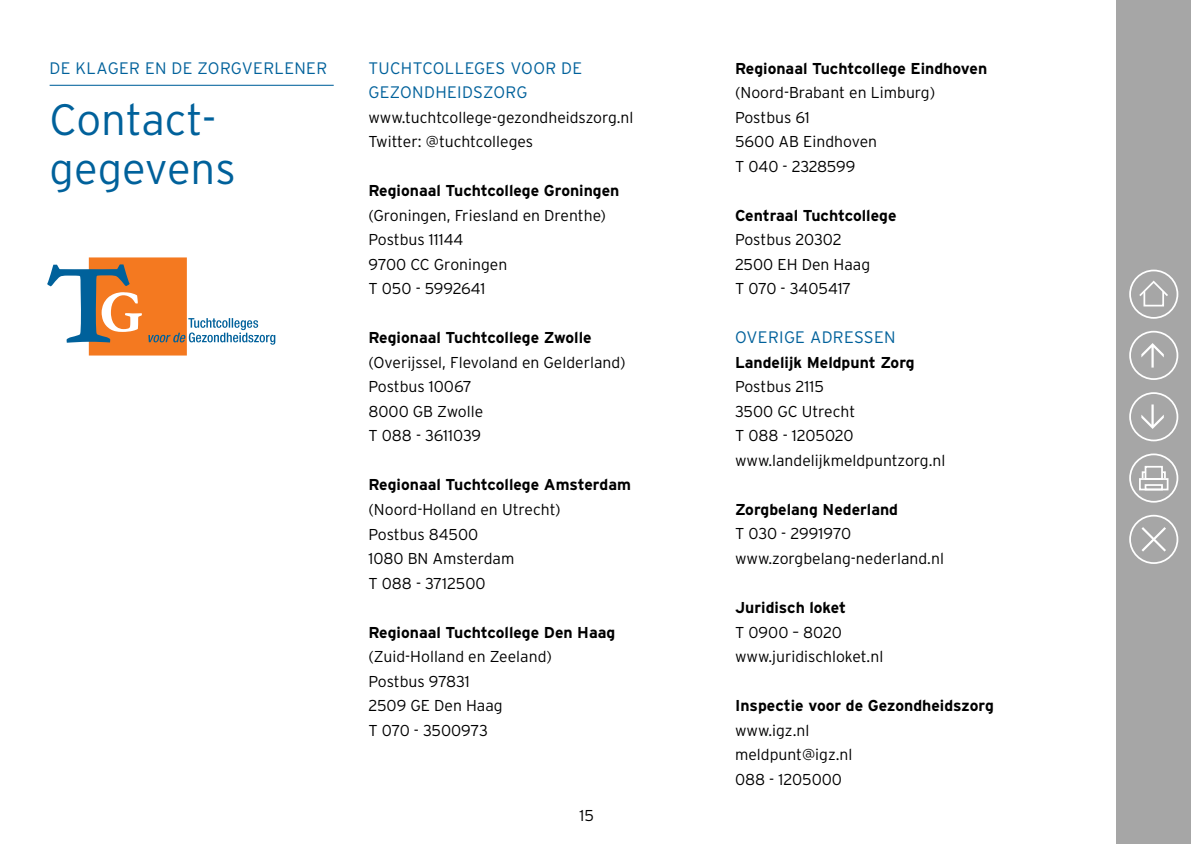
<style>
.page{position:relative;width:1191px;height:844px;background:#fff}
.page>*{position:absolute;margin:0;border:0;box-sizing:border-box;transform-origin:0 0}
.t1{font:300 43.75px/49px "Interstate";color:#00619b}
.t2{font:300 16.62px/24.5px "Interstate";letter-spacing:.02em;color:#00619b}
.t3{font:300 15.75px/24.5px "Interstate";color:#000}
.t4{font:700 15.75px "Interstate";color:#000}
</style>
<div class="page">
<hr style="left:50px;top:85px;width:284px;height:1px;background:#00619b">
<svg style="left:47px;top:257px;width:228px;height:98px"></svg>
<div style="left:1116px;top:0;width:75px;height:843px;background:#a6a6a6"></div>
<div style="left:1129px;top:392px;width:49px;height:49px;border:2px solid #fff;border-radius:50%"></div>
<svg style="left:1141px;top:404px;width:22px;height:25px"></svg>
<div style="left:1129px;top:331px;width:49px;height:49px;border:2px solid #fff;border-radius:50%"></div>
<svg style="left:1141px;top:343px;width:22px;height:24px"></svg>
<div style="left:1129px;top:514px;width:49px;height:50px;border:2px solid #fff;border-radius:50%"></div>
<svg style="left:1141px;top:527px;width:25px;height:24px"></svg>
<div style="left:1129px;top:453px;width:49px;height:49px;border:2px solid #fff;border-radius:50%"></div>
<div style="left:1139px;top:478px;width:29px;height:12px;border:2px solid #fff"></div>
<div style="left:1144px;top:484px;width:18px;height:6px;border:2px solid #fff"></div>
<div style="left:1144px;top:466px;width:18px;height:13px;border:2px solid #fff"></div>
<svg style="left:1140px;top:470px;width:6px;height:10px"></svg>
<svg style="left:1160px;top:470px;width:6px;height:10px"></svg>
<div style="left:1129px;top:269px;width:49px;height:50px;border:2px solid #fff;border-radius:50%"></div>
<svg style="left:1139px;top:280px;width:29px;height:27px"></svg>
<p class="t2" style="left:50px;top:55px;width:279px">de klager en de zorgverlener</p>
<h1 class="t1" style="left:50px;top:94px;width:188px">Contact&shy;gegevens</h1>
<p class="t2" style="left:368px;top:55px;width:215px;text-indent:44px">tcolleges voor de gezondh eidszorg</p>
<p class="t3" style="left:368px;top:105px;width:266px">www.tuchtcollege-gezondheidszorg.nl<br>Twitter: @tuchtcolleges</p>
<p class="t4" style="left:368px;top:182px;width:252px">Regionaal Tuchtcollege Groningen</p>
<p class="t3" style="left:368px;top:203px;width:239px">(Groningen, Friesland en Drenthe)<br>Postbus 11144<br>9700 CC Groningen<br>T 050 - 5992641</p>
<p class="t4" style="left:368px;top:329px;width:225px">Regionaal Tuchtcollege Zwolle</p>
<p class="t3" style="left:368px;top:350px;width:259px">(Overijssel, Flevoland en Gelderland)<br>Postbus 10067<br>8000 GB Zwolle<br>T 088 - 3611039</p>
<p class="t4" style="left:368px;top:476px;width:264px">Regionaal Tuchtcollege Amsterdam</p>
<p class="t3" style="left:368px;top:497px;width:194px">(Noord-Holland en Utrecht)<br>Postbus 84500<br>1080 BN Amsterdam<br>T 088 - 3712500</p>
<p class="t4" style="left:368px;top:623px;width:248px">Regionaal Tuchtcollege Den Haag</p>
<p class="t3" style="left:368px;top:644px;width:185px">(Zuid-Holland en Zeeland)<br>Postbus 97831<br>2509 GE Den Haag<br>T 070 - 3500973</p>
<p class="t2" style="left:368px;top:55px;width:12px">Tuch</p>
<p class="t3" style="left:579px;top:803px;width:16px">15</p>
<p class="t4" style="left:735px;top:59px;width:254px">Regionaal Tuchtcollege Eindhoven</p>
<p class="t3" style="left:735px;top:80px;width:202px">(Noord-Brabant en Limburg)<br>Postbus 61<br>5600 AB Eindhoven<br>T 040 - 2328599</p>
<p class="t4" style="left:735px;top:206px;width:163px">Centraal Tuchtcollege</p>
<p class="t3" style="left:735px;top:227px;width:137px">Postbus 20302<br>2500 EH Den Haag<br>T 070 - 3405417</p>
<p class="t2" style="left:735px;top:325px;width:162px">Overige adressen</p>
<p class="t4" style="left:735px;top:353px;width:181px">Landelijk Meldpunt Zorg</p>
<p class="t3" style="left:735px;top:374px;width:212px">Postbus 2115<br>3500 GC Utrecht<br>T 088 - 1205020 www.landelijkmeldpuntzorg.nl</p>
<p class="t4" style="left:735px;top:500px;width:165px">Zorgbelang Nederland</p>
<p class="t3" style="left:735px;top:521px;width:210px">T 030 - 2991970 www.zorgbelang-nederland.nl</p>
<p class="t4" style="left:735px;top:598px;width:113px">Juridisch loket</p>
<p class="t3" style="left:735px;top:619px;width:150px">T 0900 – 8020 www.juridischloket.nl</p>
<p class="t4" style="left:735px;top:696px;width:260px">I nspectie voor de Gezondheidszorg</p>
<p class="t3" style="left:735px;top:717px;width:119px">www.igz.nl meldpunt@igz.nl<br>088 - 1205000</p>
</div>
